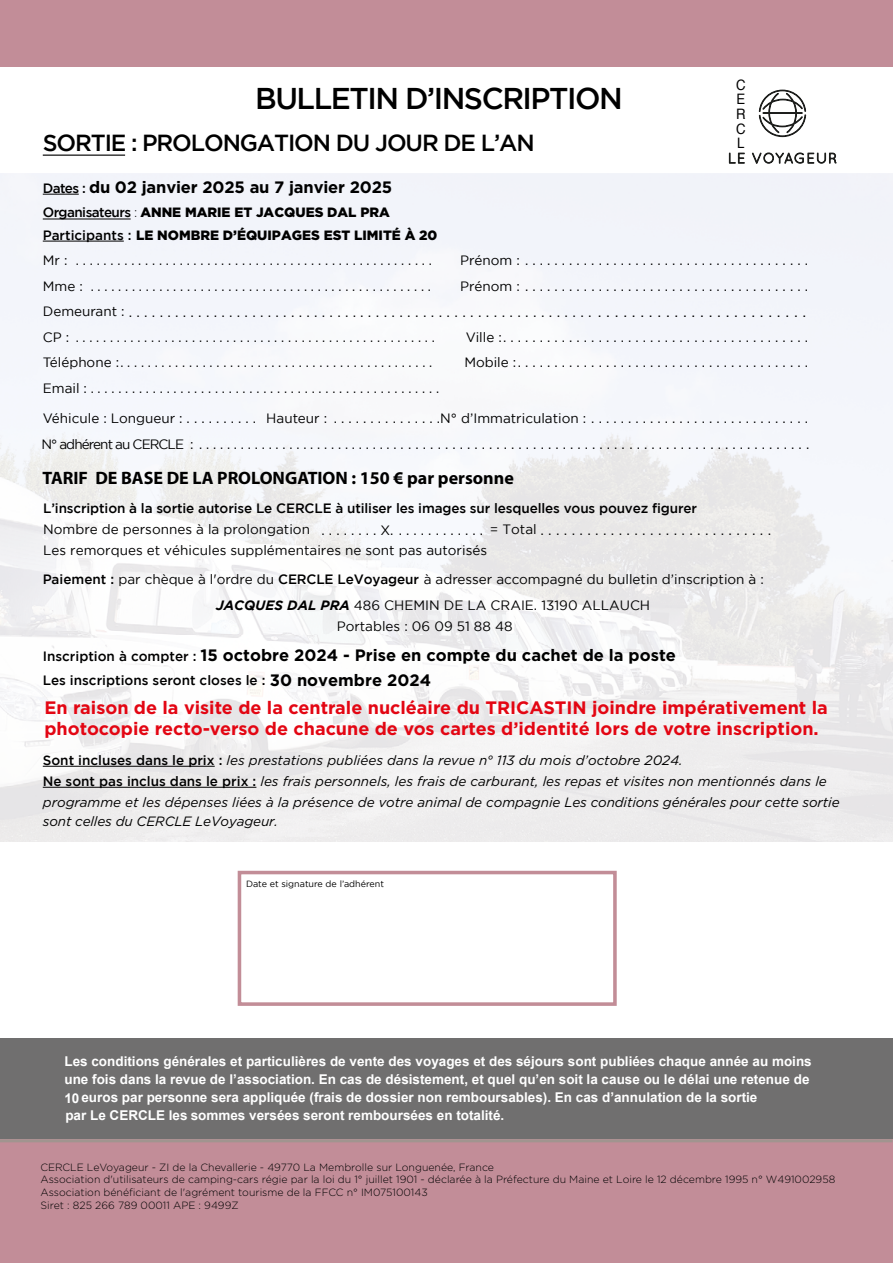
<style>
.page{position:relative;width:893px;height:1263px;background:#fff}
.page>*{position:absolute;margin:0;border:0;box-sizing:border-box;transform-origin:0 0}
.t1{font:500 30px "Gotham";letter-spacing:-.05em;color:#000}
.t2{font:500 23.25px "Gotham";letter-spacing:-.05em;color:#000}
.t3{font:700 18px/21.6px "Gotham";color:#e30613}
.t4{font:700 18px "Myriad Pro";color:#000}
.t5{font:700 16.5px "Gotham";color:#000}
.t6{font:14.4px/14.7px "Helvetica";color:#000;text-align:justify;scale:.92 1}
.t7{font:13.5px/25.5px "Gotham";color:#000;text-align:justify}
.t8{font:700 13.5px/18px "Arial";color:#fff}
.t9{font:italic 13.5px/21px "Gotham";color:#000}
.t10{font:13.5px/26.5px "Gotham";letter-spacing:-.07em;color:#000}
.t11{font:500 13.5px "Gotham";letter-spacing:-.01em;color:#000}
.t12{font:900 13.5px/22.5px "Gotham";color:#000}
.t13{font:300 10.5px/12.6px "Gotham";color:#000}
.t14{font:9px "Gotham";color:#000}
.s1{font-weight:500;font-size:13.5px}
.s2{font-weight:500}
.s3{font-weight:300}
.s4{font-weight:700;font-style:italic}
.s5{font-weight:700;font-size:16.5px}
.s6{font-weight:500;font-style:normal}
</style>
<div class="page">
<img style="left:0;top:173px;width:517px;height:669px">
<img style="left:516px;top:174px;width:377px;height:616px">
<hr style="left:43px;top:155px;width:82px;height:1px;background:#000">
<hr style="left:43px;top:194px;width:36px;height:1px;background:#000">
<hr style="left:43px;top:219px;width:88px;height:1px;background:#000">
<hr style="left:43px;top:241px;width:81px;height:1px;background:#000">
<hr style="left:43px;top:766px;width:172px;height:1px;background:#000">
<hr style="left:43px;top:787px;width:213px;height:1px;background:#000">
<div style="left:0;top:0;width:893px;height:67px;background:#c28d98"></div>
<div style="left:0;top:1038px;width:893px;height:101px;background:#706f6f"></div>
<div style="left:0;top:1139px;width:893px;height:124px;background:#c28d98"></div>
<hr style="left:0;top:1139px;width:892px;height:3px;background:#a1948f">
<svg style="left:729px;top:153px;width:16px;height:11px"></svg>
<svg style="left:752px;top:152px;width:84px;height:12px"></svg>
<svg style="left:759px;top:90px;width:47px;height:47px"></svg>
<div style="left:238px;top:871px;width:379px;height:135px;border:4px solid #c28d97"></div>
<p class="t6" style="left:736px;top:78px;width:12px">C E R C L</p>
<h1 class="t1" style="left:255px;top:81px;width:369px">BULLETIN D’INSCRIPTION</h1>
<h2 class="t2" style="left:43px;top:129px;width:493px">SORTIE : PROLONGATION DU JOUR DE L’AN</h2>
<p class="t5" style="left:43px;top:177px;width:351px"><span class="s1">Dates :</span> du 02 janvier 2025 au 7 janvier 2025</p>
<p class="t12" style="left:43px;top:201px;width:396px"><span class="s2">Organisateurs</span> <span class="s3">:</span> ANNE MARIE ET JACQUES DAL PRA<br><span class="s2">Participants :</span> LE NOMBRE D’ÉQUIPAGES EST LIMITÉ À 20</p>
<p class="t7" style="left:43px;top:247px;width:391px">Mr : . . . . . . . . . . . . . . . . . . . . . . . . . . . . . . . . . . . . . . . . . . . . . . . . . . . .</p>
<p class="t7" style="left:460px;top:247px;width:349px">Prénom : . . . . . . . . . . . . . . . . . . . . . . . . . . . . . . . . . . . . . . .</p>
<p class="t7" style="left:43px;top:273px;width:390px">Mme : . . . . . . . . . . . . . . . . . . . . . . . . . . . . . . . . . . . . . . . . . . . . . . . . . .</p>
<p class="t7" style="left:43px;top:273px;width:767px;text-indent:417px">Prénom : . . . . . . . . . . . . . . . . . . . . . . . . . . . . . . . . . . . . . . .<br>Demeurant : . . . . . . . . . . . . . . . . . . . . . . . . . . . . . . . . . . . . . . . . . . . . . . . . . . . . . . . . . . . . . . . . . . . . . . . . . . . . . . . . . . . . .<br>CP : . . . . . . . . . . . . . . . . . . . . . . . . . . . . . . . . . . . . . . . . . . . . . . . . . . . . .</p>
<p class="t7" style="left:466px;top:324px;width:344px">Ville :. . . . . . . . . . . . . . . . . . . . . . . . . . . . . . . . . . . . . . . . . .</p>
<p class="t7" style="left:43px;top:349px;width:391px">Téléphone :. . . . . . . . . . . . . . . . . . . . . . . . . . . . . . . . . . . . . . . . . . . . . .</p>
<p class="t7" style="left:464px;top:349px;width:345px">Mobile :. . . . . . . . . . . . . . . . . . . . . . . . . . . . . . . . . . . . . . . .</p>
<p class="t7" style="left:43px;top:375px;width:398px">Email : . . . . . . . . . . . . . . . . . . . . . . . . . . . . . . . . . . . . . . . . . . . . . . . . . . .</p>
<p class="t10" style="left:41px;top:404px;width:769px">Véhicule : Longueur : . . . . . . . . . .<br>N° adhérent au CERCLE : . . . . . . . . . . . . . . . . . . . . . . . . . . . . . . . . . . . . . . . . . . . . . . . . . . . . . . . . . . . . . . . . . . . . . . . . . . . . . . . . . . . . .</p>
<p class="t7" style="left:266px;top:405px;width:543px">Hauteur : . . . . . . . . . . . . . . .N° d’Immatriculation : . . . . . . . . . . . . . . . . . . . . . . . . . . . . . .</p>
<h3 class="t4" style="left:42px;top:466px;width:473px">TARIF DE BASE DE LA PROLONGATION : 150 € par personne</h3>
<p class="t7" style="left:43px;top:518px;width:445px;line-height:21px">Nombre de personnes à la prolongation<br>Les remorques et véhicules supplémentaires ne sont pas autorisés</p>
<p class="t11" style="left:43px;top:501px;width:655px">L’inscription à la sortie autorise Le CERCLE à utiliser les images sur lesquelles vous pouvez figurer</p>
<p class="t7" style="left:322px;top:518px;width:451px">. . . . . . . . X. . . . . . . . . . . . . = Total . . . . . . . . . . . . . . . . . . . . . . . . . . . . . .</p>
<p class="t7" style="left:43px;top:566px;width:723px"><span class="s2">Paiement :</span> par chèque à l'ordre du <span class="s2">CERCLE LeVoyageur</span> à adresser accompagné du bulletin d’inscription à :</p>
<p class="t7" style="left:216px;top:592px;width:436px"><span class="s4">JACQUES DAL PRA</span> 486 CHEMIN DE LA CRAIE. 13190 ALLAUCH</p>
<p class="t5" style="left:43px;top:646px;width:635px"><span class="s1">Inscription à compter :</span> 15 octobre 2024 - Prise en compte du cachet de la poste</p>
<p class="t7" style="left:337px;top:613px;width:177px">Portables : 06 09 51 88 48</p>
<p class="t11" style="left:43px;top:673px;width:390px">Les inscriptions seront closes le : <span class="s5">30 novembre 2024</span></p>
<h3 class="t3" style="left:44px;top:696px;width:785px">En raison de la visite de la centrale nucléaire du TRICASTIN joindre impérativement la photocopie recto-verso de chacune de vos cartes d’identité lors de votre inscription.</h3>
<p class="t9" style="left:43px;top:750px;width:798px"><span class="s6">Sont incluses dans le prix :</span> les prestations publiées dans la revue n° 113 du mois d’octobre 2024.<br><span class="s6">Ne sont pas inclus dans le prix :</span> les frais personnels, les frais de carburant, les repas et visites non mentionnés dans le programme et les dépenses liées à la présence de votre animal de compagnie Les conditions générales pour cette sortie</p>
<p class="t9" style="left:43px;top:811px;width:237px">sont celles du CERCLE LeVoyageur.</p>
<p class="t14" style="left:246px;top:878px;width:140px">Date et signature de l’adhérent</p>
<p class="t8" style="left:64px;top:1052px;width:749px">Les conditions générales et particulières de vente des voyages et des séjours sont publiées chaque année au moins une fois dans la revue de l’association. En cas de désistement, et quel qu’en soit la cause ou le délai une retenue de 10 euros par personne sera appliquée (frais de dossier non remboursables). En cas d’annulation de la sortie<br>par Le CERCLE les sommes versées seront remboursées en totalité.</p>
<p class="t13" style="left:40px;top:1161px;width:796px">CERCLE LeVoyageur - ZI de la Chevallerie - 49770 La Membrolle sur Longuenée, France<br>Association d'utilisateurs de camping-cars régie par la loi du 1° juillet 1901 - déclarée à la Préfecture du Maine et Loire le 12 décembre 1995 n° W491002958<br>Association bénéficiant de l'agrément tourisme de la FFCC n° IM075100143<br>Siret : 825 266 789 00011 APE : 9499Z</p>
</div>
